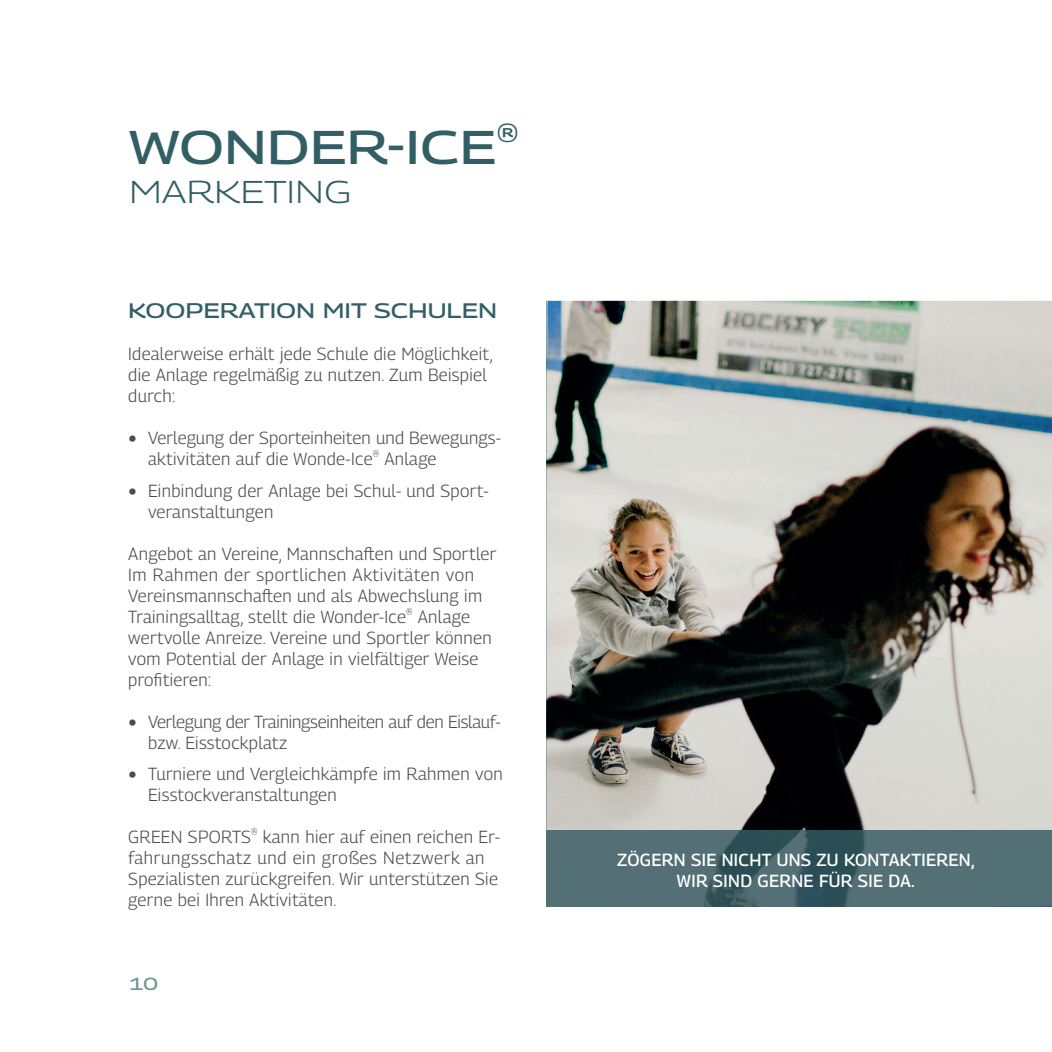
<style>
.page{position:relative;width:1052px;height:1052px;background:#fff}
.page>*{position:absolute;margin:0;border:0;box-sizing:border-box;transform-origin:0 0}
.t1{font:500 47.25px "Georama Expanded";color:#325f66}
.t2{font:300 31.5px "Georama Expanded";color:#325f66}
.t3{font:500 21px "Georama Expanded";color:#325f66}
.t4{font:300 17.5px/21px "Georama";letter-spacing:.02em;color:#4b4c4d}
.t5{font:300 17.5px/21px "Georama";letter-spacing:-.01em;color:#4b4c4d}
.t6{font:500 17.5px/21px "Georama";letter-spacing:.02em;color:#fff;text-align:center}
.t7{font:500 17.5px "Georama Expanded";color:#6b988d}
</style>
<div class="page">
<img style="left:546px;top:301px;width:506px;height:529px">
<img style="left:546px;top:830px;width:506px;height:76px">
<h1 class="t1" style="left:129px;top:113px;width:391px">WONDER-ICE<sup>®</sup></h1>
<h2 class="t2" style="left:129px;top:169px;width:224px">MARKETING</h2>
<p class="t3" style="left:128px;top:295px;width:370px">KOOPERATION MIT SCHULEN</p>
<p class="t4" style="left:128px;top:343px;width:366px">Idealerweise erhält jede Schule die Möglichkeit, die Anlage regelmäßig zu nutzen. Zum Beispiel durch:</p>
<p class="t4" style="left:148px;top:427px;width:354px;text-indent:-20px">● Verlegung der Sporteinheiten und Bewegungs&shy;aktivitäten auf die Wonde-Ice<sup>®</sup> Anlage</p>
<p class="t4" style="left:148px;top:479px;width:342px;text-indent:-20px">● Einbindung der Anlage bei Schul- und Sport&shy;veranstaltungen</p>
<p class="t4" style="left:128px;top:542px;width:370px">Angebot an Vereine, Mannschaften und Sportler Im Rahmen der sportlichen Aktivitäten von Vereinsmannschaften und als Abwechslung im Trainingsalltag, stellt die Wonder-Ice<sup>®</sup> Anlage wertvolle Anreize. Vereine und Sportler können vom Potential der Anlage in vielfältiger Weise profitieren:</p>
<p class="t5" style="left:148px;top:710px;width:354px;text-indent:-20px">● Verlegung der Trainingseinheiten auf den Eislauf&shy;bzw. Eisstockplatz</p>
<p class="t4" style="left:148px;top:763px;width:356px;text-indent:-20px">● Turniere und Vergleichkämpfe im Rahmen von<br>Eisstockveranstaltungen</p>
<p class="t4" style="left:128px;top:826px;width:373px">GREEN SPORTS<sup>®</sup> kann hier auf einen reichen Er&shy;fahrungsschatz und ein großes Netzwerk an Spezialisten zurückgreifen. Wir unterstützen Sie gerne bei Ihren Aktivitäten.</p>
<p class="t7" style="left:129px;top:970px;width:30px">10</p>
<p class="t6" style="left:617px;top:849px;width:359px">ZÖGERN SIE NICHT UNS ZU KONTAKTIEREN,<br>WIR SIND GERNE FÜR SIE DA.</p>
</div>
